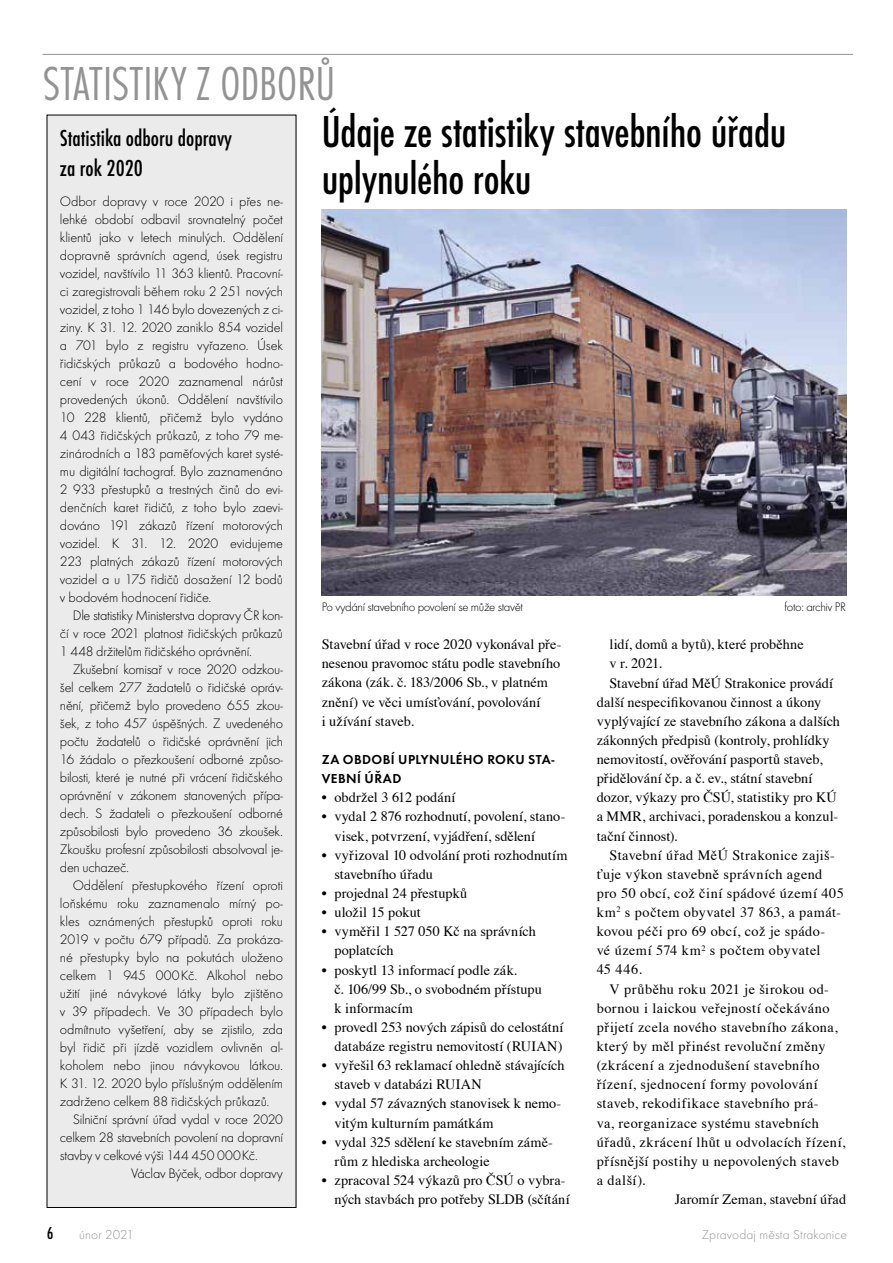
<style>
.page{position:relative;width:893px;height:1263px;background:#fff}
.page>*{position:absolute;margin:0;border:0;box-sizing:border-box;transform-origin:0 0}
.t1{font:49.5px "Futura TOT Ligh Cond";letter-spacing:.005em;color:#939393}
.t2{font:500 condensed 46.5px/46.5px "Futura TOT";letter-spacing:-.005em;color:#000}
.t3{font:500 condensed 24px/30px "Futura TOT";color:#000}
.t4{font:500 condensed 18px "Futura TOT";color:#000}
.t5{font:14.25px/18px "Futura TOT Ligh";letter-spacing:-.015em;color:#000;text-align:justify}
.t6{font:14.25px/19.2px "Times";letter-spacing:.01em;color:#000}
.t7{font:14.25px "Times";letter-spacing:.03em;color:#000}
.t8{font:14.25px "Times";letter-spacing:.035em;color:#000}
.t9{font:600 13.5px/19.2px "Futura TOT";letter-spacing:.03em;color:#000}
.t10{font:13.5px "Futura TOT Ligh";letter-spacing:.01em;color:#939393}
.t11{font:12.75px "Futura TOT Ligh";letter-spacing:-.03em;color:#000}
</style>
<div class="page">
<hr style="left:43px;top:54px;width:810px;height:1px;background:#939393">
<div style="left:47px;top:115px;width:249px;height:1092px;background:#ebebeb"></div>
<img style="left:322px;top:209px;width:524px;height:386px">
<h1 class="t1" style="left:43px;top:55px;width:294px">STATISTIKY Z ODBORŮ</h1>
<h2 class="t2" style="left:322px;top:109px;width:466px">Údaje ze statistiky stavebního úřadu uplynulého roku</h2>
<h3 class="t3" style="left:60px;top:123px;width:174px">Statistika odboru dopravy za rok 2020</h3>
<p class="t5" style="left:60px;top:193px;width:225px">Odbor dopravy v roce 2020 i přes ne&shy;lehké období odbavil srovnatelný počet klientů jako v letech minulých. Oddělení dopravně správních agend, úsek registru vozidel, navštívilo 11 363 klientů. Pracovní&shy;ci zaregistrovali během roku 2 251 nových vozidel, z toho 1 146 bylo dovezených z ci&shy;ziny. K 31. 12. 2020 zaniklo 854 vozidel a 701 bylo z registru vyřazeno. Úsek řidičských průkazů a bodového hodno&shy;cení v roce 2020 zaznamenal nárůst provedených úkonů. Oddělení navštívilo 10 228 klientů, přičemž bylo vydáno 4 043 řidičských průkazů, z toho 79 me&shy;zinárodních a 183 paměťových karet systé&shy;mu digitální tachograf. Bylo zaznamenáno 2 933 přestupků a trestných činů do evi&shy;denčních karet řidičů, z toho bylo zaevi&shy;dováno 191 zákazů řízení motorových vozidel. K 31. 12. 2020 evidujeme 223 platných zákazů řízení motorových vozidel a u 175 řidičů dosažení 12 bodů v bodovém hodnocení řidiče.</p>
<p class="t5" style="left:60px;top:607px;width:225px;text-indent:13px">Dle statistiky Ministerstva dopravy ČR kon&shy;čí v roce 2021 platnost řidičských průkazů 1 448 držitelům řidičského oprávnění.</p>
<p class="t5" style="left:60px;top:661px;width:225px;text-indent:13px">Zkušební komisař v roce 2020 odzkou&shy;šel celkem 277 žadatelů o řidičské opráv&shy;nění, přičemž bylo provedeno 655 zkou&shy;šek, z toho 457 úspěšných. Z uvedeného počtu žadatelů o řidičské oprávnění jich 16 žádalo o přezkoušení odborné způso&shy;bilosti, které je nutné při vrácení řidičského oprávnění v zákonem stanovených přípa&shy;dech. S žadateli o přezkoušení odborné způsobilosti bylo provedeno 36 zkoušek.<br>Zkoušku profesní způsobilosti absolvoval je&shy;den uchazeč.</p>
<p class="t5" style="left:73px;top:877px;width:212px">Oddělení přestupkového řízení oproti</p>
<p class="t5" style="left:60px;top:895px;width:225px">loňskému roku zaznamenalo mírný po-</p>
<p class="t5" style="left:60px;top:913px;width:225px">kles oznámených přestupků oproti roku</p>
<p class="t5" style="left:60px;top:931px;width:225px">2019 v počtu 679 případů. Za prokáza-</p>
<p class="t5" style="left:60px;top:949px;width:225px">né přestupky bylo na pokutách uloženo</p>
<p class="t5" style="left:60px;top:967px;width:225px">celkem 1 945 000Kč. Alkohol nebo</p>
<p class="t5" style="left:60px;top:985px;width:225px">užití jiné návykové látky bylo zjištěno</p>
<p class="t5" style="left:60px;top:1003px;width:225px">v 39 případech. Ve 30 případech bylo</p>
<p class="t5" style="left:60px;top:1021px;width:225px">odmítnuto vyšetření, aby se zjistilo, zda</p>
<p class="t5" style="left:60px;top:1039px;width:225px">byl řidič při jízdě vozidlem ovlivněn al-</p>
<p class="t5" style="left:60px;top:1057px;width:224px">koholem nebo jinou návykovou látkou.</p>
<p class="t5" style="left:60px;top:1075px;width:225px">K 31. 12. 2020 bylo příslušným oddělením</p>
<p class="t5" style="left:60px;top:1093px;width:211px">zadrženo celkem 88 řidičských průkazů.</p>
<p class="t5" style="left:73px;top:1111px;width:212px">Silniční správní úřad vydal v roce 2020</p>
<p class="t5" style="left:60px;top:1129px;width:225px">celkem 28 stavebních povolení na dopravní</p>
<p class="t5" style="left:60px;top:1147px;width:199px">stavby v celkové výši 144 450 000Kč.</p>
<p class="t5" style="left:131px;top:1165px;width:153px">Václav Býček, odbor dopravy</p>
<p class="t11" style="left:322px;top:599px;width:203px">Po vydání stavebního povolení se může stavět</p>
<p class="t11" style="left:785px;top:599px;width:63px">foto: archiv PR</p>
<p class="t6" style="left:609px;top:634px;width:196px">lidí, domů a bytů), které proběhne</p>
<p class="t6" style="left:609px;top:653px;width:54px">v r. 2021.</p>
<p class="t6" style="left:609px;top:672px;width:225px">Stavební úřad MěÚ Strakonice provádí</p>
<p class="t6" style="left:597px;top:691px;width:226px">další nespecifikovanou činnost a úkony</p>
<p class="t6" style="left:597px;top:710px;width:245px">vyplývající ze stavebního zákona a dalších</p>
<p class="t6" style="left:597px;top:729px;width:234px">zákonných předpisů (kontroly, prohlídky</p>
<p class="t6" style="left:597px;top:748px;width:227px">nemovitostí, ověřování pasportů staveb,</p>
<p class="t6" style="left:597px;top:768px;width:217px">přidělování čp. a č. ev., státní stavební</p>
<p class="t6" style="left:597px;top:787px;width:241px">dozor, výkazy pro ČSÚ, statistiky pro KÚ</p>
<p class="t6" style="left:597px;top:806px;width:243px">a MMR, archivaci, poradenskou a konzul-</p>
<p class="t6" style="left:597px;top:825px;width:82px">tační činnost).</p>
<p class="t7" style="left:609px;top:842px;width:227px">Stavební úřad MěÚ Strakonice zajiš-</p>
<p class="t6" style="left:597px;top:863px;width:227px">ťuje výkon stavebně správních agend</p>
<p class="t8" style="left:597px;top:880px;width:249px">pro 50 obcí, což činí spádové území 405</p>
<p class="t7" style="left:597px;top:899px;width:246px">km<sup>2</sup> s počtem obyvatel 37 863, a památ-</p>
<p class="t7" style="left:597px;top:918px;width:230px">kovou péči pro 69 obcí, což je spádo-</p>
<p class="t7" style="left:597px;top:937px;width:225px">vé území 574 km<sup>2</sup> s počtem obyvatel</p>
<p class="t6" style="left:597px;top:959px;width:47px">45 446.</p>
<p class="t7" style="left:609px;top:975px;width:221px">V průběhu roku 2021 je širokou od-</p>
<p class="t6" style="left:597px;top:997px;width:234px">bornou i laickou veřejností očekáváno</p>
<p class="t6" style="left:597px;top:1016px;width:242px">přijetí zcela nového stavebního zákona,</p>
<p class="t7" style="left:597px;top:1033px;width:230px">který by měl přinést revoluční změny</p>
<p class="t8" style="left:597px;top:1052px;width:224px">(zkrácení a zjednodušení stavebního</p>
<p class="t7" style="left:597px;top:1071px;width:222px">řízení, sjednocení formy povolování</p>
<p class="t8" style="left:597px;top:1090px;width:223px">staveb, rekodifikace stavebního prá-</p>
<p class="t6" style="left:597px;top:1112px;width:224px">va, reorganizace systému stavebních</p>
<p class="t8" style="left:597px;top:1128px;width:250px">úřadů, zkrácení lhůt u odvolacích řízení,</p>
<p class="t6" style="left:597px;top:1150px;width:244px">přísnější postihy u nepovolených staveb</p>
<p class="t6" style="left:597px;top:1169px;width:50px">a další).</p>
<p class="t6" style="left:675px;top:1188px;width:173px">Jaromír Zeman, stavební úřad</p>
<p class="t6" style="left:322px;top:633px;width:241px">Stavební úřad v roce 2020 vykonával pře&shy;nesenou pravomoc státu podle stavebního zákona (zák. č. 183/2006 Sb., v platném znění) ve věci umísťování, povolování<br>i užívání staveb.</p>
<p class="t9" style="left:322px;top:750px;width:234px">ZA OBDOBÍ UPLYNULÉHO ROKU STA-<br>VEBNÍ ÚŘAD</p>
<p class="t6" style="left:322px;top:787px;width:135px">• obdržel 3 612 podání</p>
<p class="t6" style="left:334px;top:806px;width:232px;text-indent:-13px">• vydal 2 876 rozhodnutí, povolení, stano&shy;visek, potvrzení, vyjádření, sdělení</p>
<p class="t6" style="left:334px;top:844px;width:234px;text-indent:-13px">• vyřizoval 10 odvolání proti rozhodnutím stavebního úřadu</p>
<p class="t6" style="left:322px;top:882px;width:147px">• projednal 24 přestupků</p>
<p class="t6" style="left:322px;top:901px;width:101px">• uložil 15 pokut</p>
<p class="t6" style="left:334px;top:920px;width:203px;text-indent:-13px">• vyměřil 1 527 050 Kč na správních poplatcích</p>
<p class="t6" style="left:334px;top:959px;width:209px;text-indent:-13px">• poskytl 13 informací podle zák.<br>č. 106/99 Sb., o svobodném přístupu k informacím</p>
<p class="t6" style="left:322px;top:1016px;width:243px;text-align:right">• provedl 253 nových zápisů do celostátní databáze registru nemovitostí (RUIAN)</p>
<p class="t6" style="left:334px;top:1054px;width:232px;text-indent:-13px">• vyřešil 63 reklamací ohledně stávajících staveb v databázi RUIAN</p>
<p class="t6" style="left:334px;top:1093px;width:228px;text-indent:-13px">• vydal 57 závazných stanovisek k nemo&shy;vitým kulturním památkám</p>
<p class="t6" style="left:334px;top:1131px;width:220px;text-indent:-13px">• vydal 325 sdělení ke stavebním zámě&shy;rům z hlediska archeologie</p>
<p class="t6" style="left:322px;top:1169px;width:249px;text-align:right">• zpracoval 524 výkazů pro ČSÚ o vybra&shy;ných stavbách pro potřeby SLDB (sčítání</p>
<p class="t4" style="left:47px;top:1223px;width:8px">6</p>
<p class="t10" style="left:79px;top:1227px;width:56px">únor 2021</p>
<p class="t10" style="left:702px;top:1227px;width:147px">Zpravodaj města Strakonice</p>
</div>
